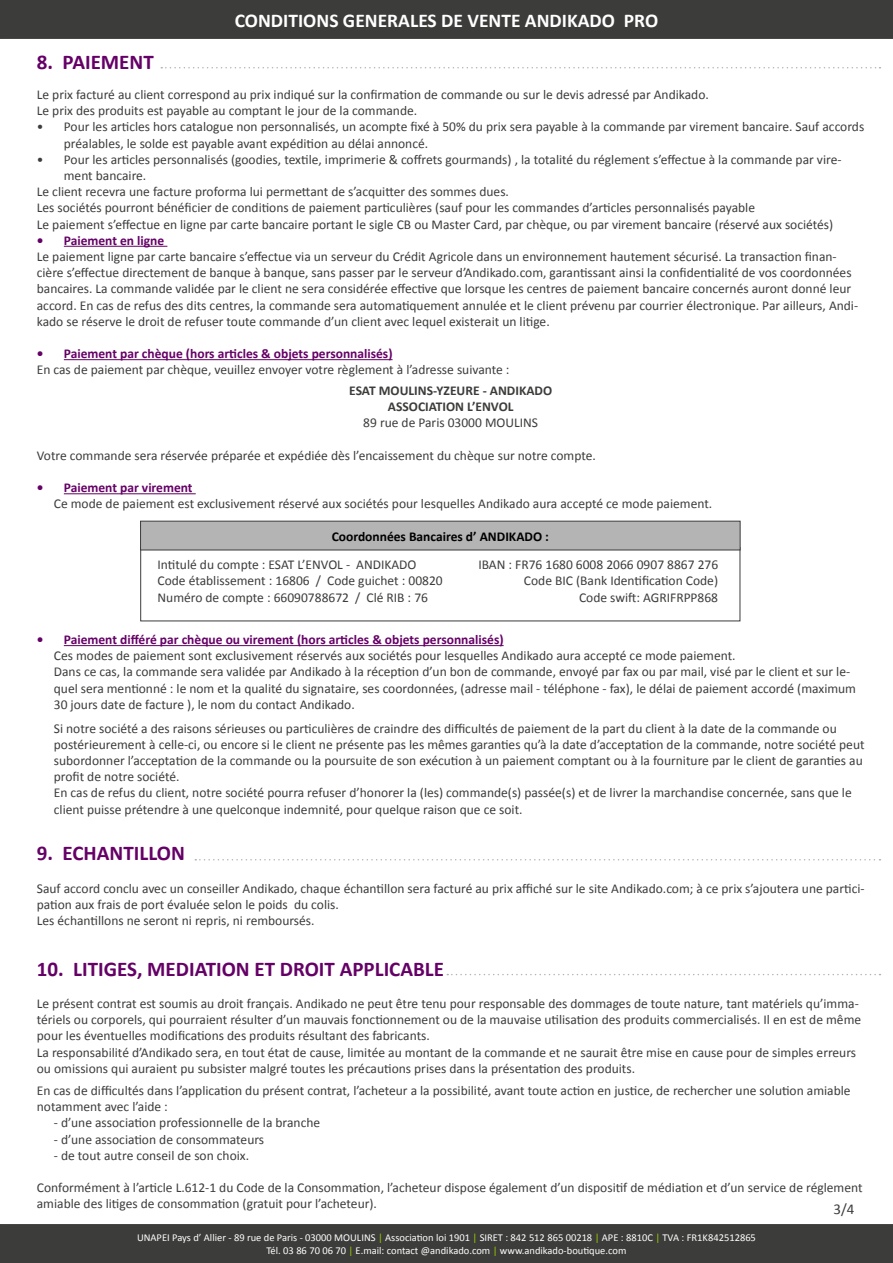
<style>
.page{position:relative;width:893px;height:1263px;background:#fff}
.page>*{position:absolute;margin:0;border:0;box-sizing:border-box;transform-origin:0 0}
.t1{font:700 21px "Calibri";color:#650066}
.t2{font:700 19.5px "Calibri";color:#fff}
.t3{font:15px "Calibri";color:#3c3c3b}
.t4{font:13.5px/16.2px "Calibri";color:#3c3c3b}
.t5{font:700 13.5px "Calibri";color:#650066}
.t6{font:700 13.5px/16.2px "Calibri";color:#3c3c3b;text-align:center}
.t7{font:700 13.5px "Calibri";color:#000}
.t8{font:10.5px/12.6px "Calibri";color:#fff;text-align:center}
.s1{color:#97cc00}
</style>
<div class="page">
<hr style="left:64px;top:246px;width:103px;height:1px;background:#650066">
<hr style="left:64px;top:359px;width:329px;height:1px;background:#650066">
<hr style="left:64px;top:493px;width:132px;height:1px;background:#650066">
<hr style="left:64px;top:645px;width:440px;height:1px;background:#650066">
<div style="left:140px;top:521px;width:600px;height:29px;background:#b5b4b4;border:1px solid #3c3c3b"></div>
<div style="left:1px;top:1225px;width:891px;height:37px;background:#3c3c3b"></div>
<div style="left:0;top:1224px;width:893px;height:39px;border:2px solid #3c3c3b"></div>
<svg style="left:0;top:1224px;width:1px;height:39px"></svg>
<div style="left:1px;top:1px;width:891px;height:37px;background:#3c3c3b"></div>
<div style="left:0;top:0;width:893px;height:39px;border:2px solid #3c3c3b"></div>
<svg style="left:447px;top:974px;width:433px;height:1px"></svg>
<svg style="left:195px;top:859px;width:685px;height:1px"></svg>
<svg style="left:161px;top:67px;width:719px;height:1px"></svg>
<h2 class="t2" style="left:235px;top:7px;width:425px">CONDITIONS GENERALES DE VENTE ANDIKADO PRO</h2>
<h1 class="t1" style="left:37px;top:47px;width:118px">8. PAIEMENT</h1>
<p class="t4" style="left:37px;top:86px;width:673px">Le prix facturé au client correspond au prix indiqué sur la confirmation de commande ou sur le devis adressé par Andikado.<br>Le prix des produits est payable au comptant le jour de la commande.</p>
<p class="t4" style="left:64px;top:118px;width:802px;text-indent:-27px">• Pour les articles hors catalogue non personnalisés, un acompte fixé à 50% du prix sera payable à la commande par virement bancaire. Sauf accords préalables, le solde est payable avant expédition au délai annoncé.</p>
<p class="t4" style="left:37px;top:151px;width:806px">• Pour les articles personnalisés (goodies, textile, imprimerie &amp; coffrets gourmands) , la totalité du réglement s’effectue à la commande par vire-</p>
<p class="t4" style="left:64px;top:167px;width:84px">ment bancaire.</p>
<p class="t4" style="left:37px;top:183px;width:474px">Le client recevra une facture proforma lui permettant de s’acquitter des sommes dues.</p>
<p class="t4" style="left:37px;top:199px;width:720px">Les sociétés pourront bénéficier de conditions de paiement particulières (sauf pour les commandes d’articles personnalisés payable</p>
<p class="t4" style="left:37px;top:216px;width:798px">Le paiement s’effectue en ligne par carte bancaire portant le sigle CB ou Master Card, par chèque, ou par virement bancaire (réservé aux sociétés)</p>
<p class="t5" style="left:37px;top:231px;width:129px">• Paiement en ligne</p>
<p class="t4" style="left:37px;top:248px;width:823px">Le paiement ligne par carte bancaire s’effectue via un serveur du Crédit Agricole dans un environnement hautement sécurisé. La transaction finan&shy;cière s’effectue directement de banque à banque, sans passer par le serveur d’Andikado.com, garantissant ainsi la confidentialité de vos coordonnées bancaires. La commande validée par le client ne sera considérée effective que lorsque les centres de paiement bancaire concernés auront donné leur accord. En cas de refus des dits centres, la commande sera automatiquement annulée et le client prévenu par courrier électronique. Par ailleurs, Andi&shy;kado se réserve le droit de refuser toute commande d’un client avec lequel existerait un litige.</p>
<p class="t5" style="left:37px;top:344px;width:357px">• Paiement par chèque (hors articles &amp; objets personnalisés)</p>
<p class="t4" style="left:37px;top:361px;width:474px">En cas de paiement par chèque, veuillez envoyer votre règlement à l’adresse suivante :</p>
<p class="t6" style="left:349px;top:382px;width:204px">ESAT MOULINS-YZEURE - ANDIKADO<br>ASSOCIATION L’ENVOL</p>
<p class="t4" style="left:363px;top:414px;width:176px">89 rue de Paris 03000 MOULINS</p>
<p class="t4" style="left:37px;top:447px;width:561px">Votre commande sera réservée préparée et expédiée dès l’encaissement du chèque sur notre compte.</p>
<p class="t5" style="left:37px;top:478px;width:157px">• Paiement par virement</p>
<p class="t4" style="left:54px;top:495px;width:660px">Ce mode de paiement est exclusivement réservé aux sociétés pour lesquelles Andikado aura accepté ce mode paiement.</p>
<p class="t7" style="left:332px;top:527px;width:219px">Coordonnées Bancaires d’ ANDIKADO :</p>
<p class="t4" style="left:158px;top:556px;width:287px">Intitulé du compte : ESAT L’ENVOL - ANDIKADO<br>Code établissement : 16806 / Code guichet : 00820<br>Numéro de compte : 66090788672 / Clé RIB : 76</p>
<p class="t4" style="left:478px;top:556px;width:241px;text-align:right">IBAN : FR76 1680 6008 2066 0907 8867 276<br>Code BIC (Bank Identification Code)<br>Code swift: AGRIFRPP868</p>
<p class="t5" style="left:37px;top:630px;width:468px">• Paiement différé par chèque ou virement (hors articles &amp; objets personnalisés)</p>
<p class="t4" style="left:54px;top:647px;width:804px">Ces modes de paiement sont exclusivement réservés aux sociétés pour lesquelles Andikado aura accepté ce mode paiement.<br>Dans ce cas, la commande sera validée par Andikado à la réception d’un bon de commande, envoyé par fax ou par mail, visé par le client et sur le&shy;quel sera mentionné : le nom et la qualité du signataire, ses coordonnées, (adresse mail - téléphone - fax), le délai de paiement accordé (maximum 30 jours date de facture ), le nom du contact Andikado.</p>
<p class="t4" style="left:54px;top:720px;width:812px">Si notre société a des raisons sérieuses ou particulières de craindre des difficultés de paiement de la part du client à la date de la commande ou postérieurement à celle-ci, ou encore si le client ne présente pas les mêmes garanties qu’à la date d’acceptation de la commande, notre société peut subordonner l’acceptation de la commande ou la poursuite de son exécution à un paiement comptant ou à la fourniture par le client de garanties au profit de notre société.<br>En cas de refus du client, notre société pourra refuser d’honorer la (les) commande(s) passée(s) et de livrer la marchandise concernée, sans que le client puisse prétendre à une quelconque indemnité, pour quelque raison que ce soit.</p>
<h1 class="t1" style="left:37px;top:838px;width:150px">9. ECHANTILLON</h1>
<p class="t4" style="left:37px;top:880px;width:829px">Sauf accord conclu avec un conseiller Andikado, chaque échantillon sera facturé au prix affiché sur le site Andikado.com; à ce prix s’ajoutera une partici&shy;pation aux frais de port évaluée selon le poids du colis.<br>Les échantillons ne seront ni repris, ni remboursés.</p>
<h1 class="t1" style="left:37px;top:954px;width:409px">10. LITIGES, MEDIATION ET DROIT APPLICABLE</h1>
<p class="t4" style="left:37px;top:995px;width:826px">Le présent contrat est soumis au droit français. Andikado ne peut être tenu pour responsable des dommages de toute nature, tant matériels qu’imma&shy;tériels ou corporels, qui pourraient résulter d’un mauvais fonctionnement ou de la mauvaise utilisation des produits commercialisés. Il en est de même pour les éventuelles modifications des produits résultant des fabricants.<br>La responsabilité d’Andikado sera, en tout état de cause, limitée au montant de la commande et ne saurait être mise en cause pour de simples erreurs ou omissions qui auraient pu subsister malgré toutes les précautions prises dans la présentation des produits.</p>
<p class="t4" style="left:37px;top:1082px;width:815px">En cas de difficultés dans l’application du présent contrat, l’acheteur a la possibilité, avant toute action en justice, de rechercher une solution amiable notamment avec l’aide :</p>
<p class="t4" style="left:54px;top:1114px;width:268px">- d’une association professionnelle de la branche</p>
<p class="t4" style="left:54px;top:1131px;width:212px">- d’une association de consommateurs</p>
<p class="t4" style="left:54px;top:1147px;width:197px">- de tout autre conseil de son choix.</p>
<p class="t4" style="left:37px;top:1179px;width:827px">Conformément à l’article L.612-1 du Code de la Consommation, l’acheteur dispose également d’un dispositif de médiation et d’un service de réglement amiable des litiges de consommation (gratuit pour l’acheteur).</p>
<p class="t3" style="left:834px;top:1199px;width:22px">3/4</p>
<p class="t8" style="left:137px;top:1231px;width:620px">UNAPEI Pays d’ Allier - 89 rue de Paris - 03000 MOULINS <span class="s1">|</span> Association loi 1901 <span class="s1">|</span> SIRET : 842 512 865 00218 <span class="s1">|</span> APE : 8810C <span class="s1">|</span> TVA : FR1K842512865<br>Tél. 03 86 70 06 70 <span class="s1">|</span> E.mail: contact @andikado.com <span class="s1">|</span> www.andikado-boutique.com</p>
</div>
